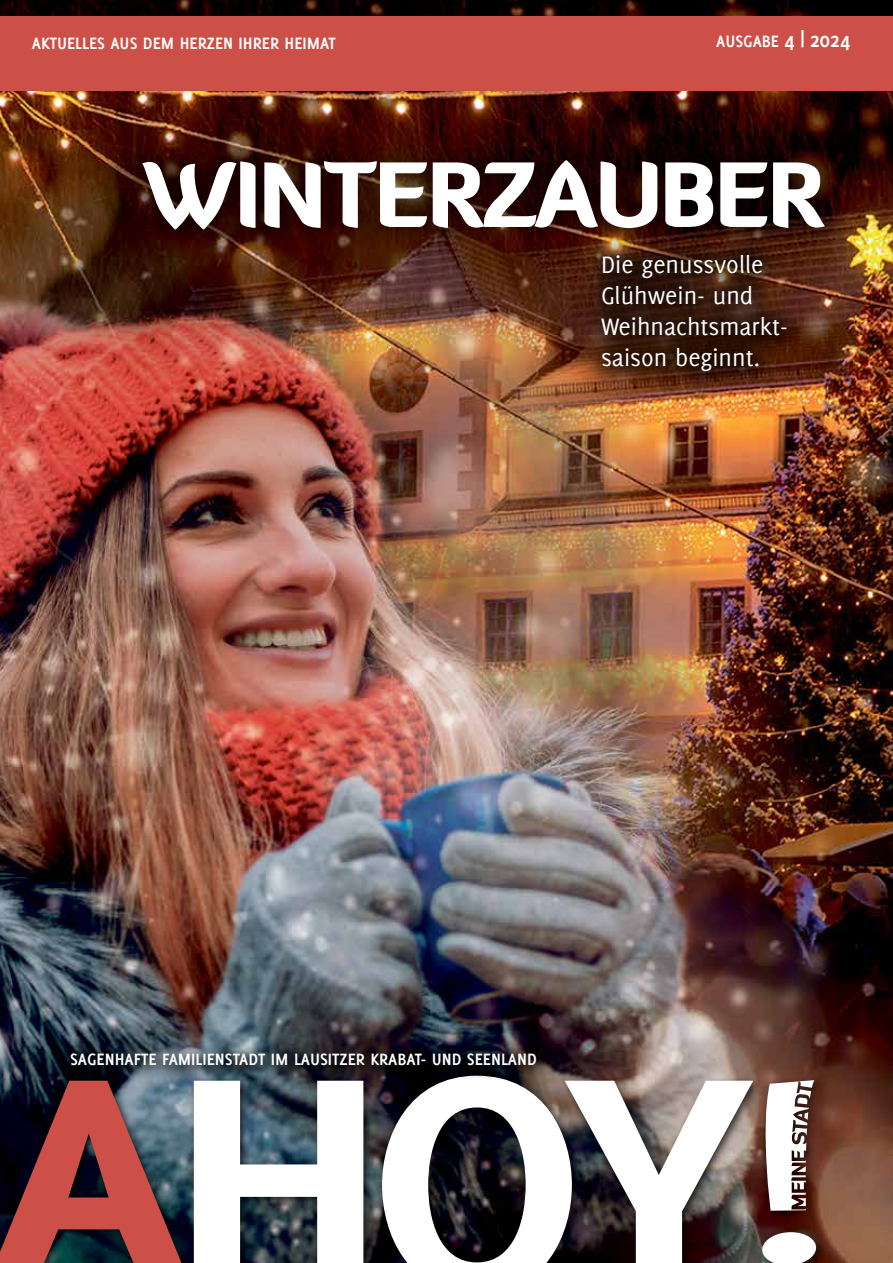
<style>
.page{position:relative;width:893px;height:1263px;background:#fff}
.page>*{position:absolute;margin:0;border:0;box-sizing:border-box;transform-origin:0 0}
.t1{font:700 331.05px "Delicious";color:#fff;scale:1.28 1}
.t2{font:900 88.8px "Diavlo";letter-spacing:-.03em;color:#fff}
.t3{font:26.1px/31.2px "Delicious";color:#fff}
.t4{font:700 18px "Delicious";color:#fff}
.s1{font-size:22.5px}
.s2{color:#cc5047}
</style>
<div class="page">
<img style="left:0;top:0;width:893px;height:1263px">
<div style="left:118px;top:135px;width:731px;height:119px;background:#000;opacity:.57"></div>
<div style="left:579px;top:232px;width:230px;height:162px;background:#000;opacity:.75"></div>
<div style="left:0;top:1070px;width:763px;height:193px;background:#000;opacity:.75"></div>
<div style="left:61px;top:1043px;width:491px;height:39px;background:#000;opacity:.75"></div>
<div style="left:757px;top:1227px;width:70px;height:36px;background:#000;opacity:.75"></div>
<svg style="left:761px;top:1232px;width:57px;height:31px"></svg>
<div style="left:760px;top:1075px;width:65px;height:147px;background:#000;opacity:.75"></div>
<svg style="left:760px;top:1080px;width:54px;height:131px"></svg>
<div style="left:0;top:16px;width:893px;height:74px;background:#cc5047"></div>
<p class="t4" style="left:32px;top:32px;width:305px">AKTUELLES AUS DEM HERZEN IHRER HEIMAT</p>
<p class="t4" style="left:716px;top:31px;width:136px">AUSGABE <span class="s1">4 | 2024</span></p>
<h2 class="t2" style="left:142px;top:137px;width:684px">WINTERZAUBER</h2>
<h3 class="t3" style="left:601px;top:248px;width:189px">Die genussvolle<br>Glühwein- und<br>Weihnachtsmarkt&shy;saison beginnt.</h3>
<p class="t4" style="left:70px;top:1049px;width:468px">SAGENHAFTE FAMILIENSTADT IM LAUSITZER KRABAT- UND SEENLAND</p>
<h1 class="t1" style="left:-20px;top:992px;width:610px"><span class="s2">A</span>HOY</h1>
</div>
